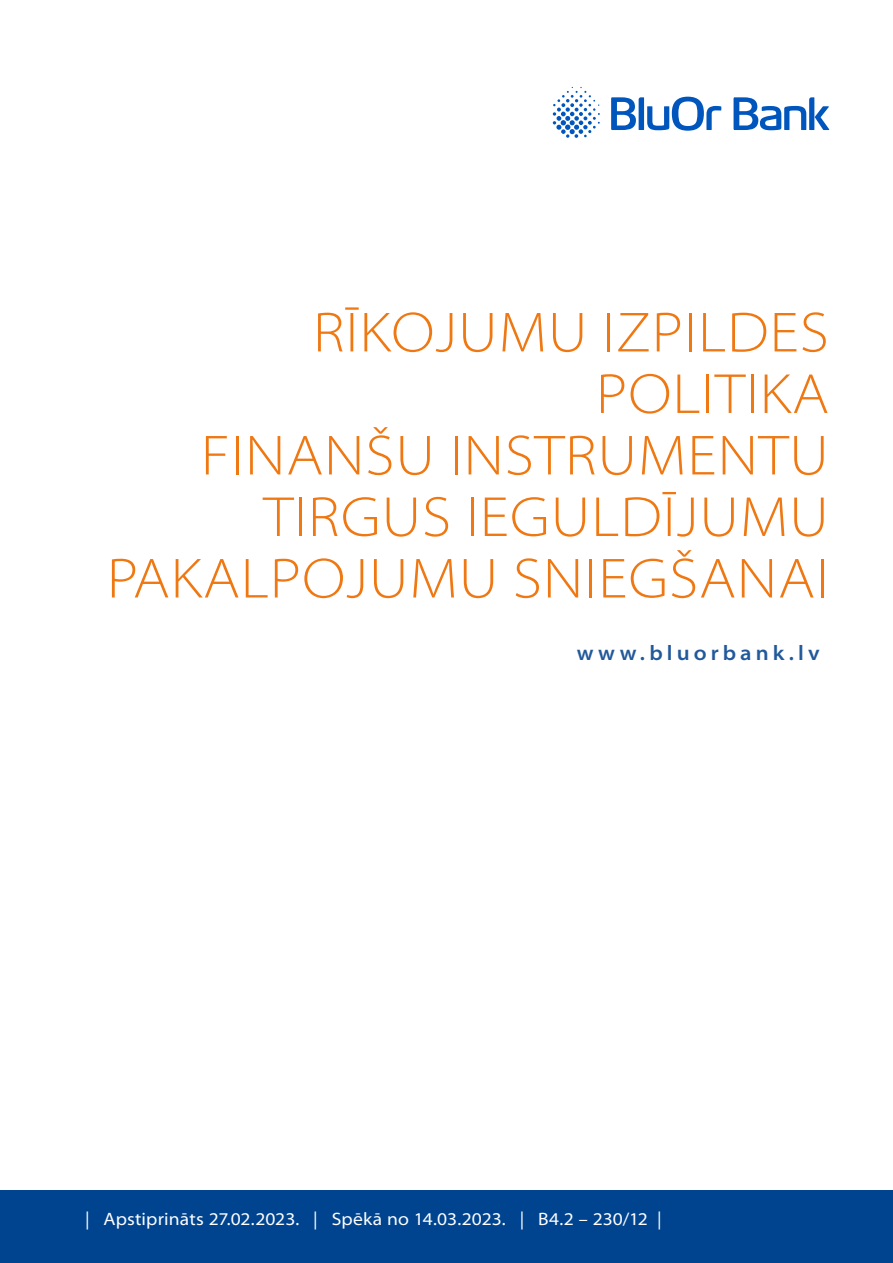
<style>
.page{position:relative;width:893px;height:1263px;background:#fff}
.page>*{position:absolute;margin:0;border:0;box-sizing:border-box;transform-origin:0 0}
.t1{font:300 semi-expanded 57px/61.5px "Myriad Pro";letter-spacing:.02em;color:#ef7812;text-align:right}
.t2{font:600 semi-expanded 21px "Myriad Pro";letter-spacing:.195em;color:#22599b}
.t3{font:semi-expanded 18px "Myriad Pro";letter-spacing:.005em;color:#fff}
</style>
<div class="page">
<div style="left:0;top:1191px;width:893px;height:72px;background:#004490"></div>
<svg style="left:553px;top:87px;width:47px;height:51px"></svg>
<svg style="left:611px;top:97px;width:110px;height:34px"></svg>
<svg style="left:733px;top:97px;width:96px;height:33px"></svg>
<p class="t1" style="left:107px;top:302px;width:723px">RĪKOJUMU IZPILDES<br>POLITIKA<br>FINANŠU INSTRUMENTU<br>TIRGUS IEGULDĪJUMU<br>PAKALPOJUMU SNIEGŠANAI</p>
<p class="t2" style="left:577px;top:641px;width:244px">www.bluorbank.lv</p>
<p class="t3" style="left:85px;top:1209px;width:578px">| Apstiprināts 27.02.2023. | Spēkā no 14.03.2023. | B4.2 – 230/12 |</p>
</div>
